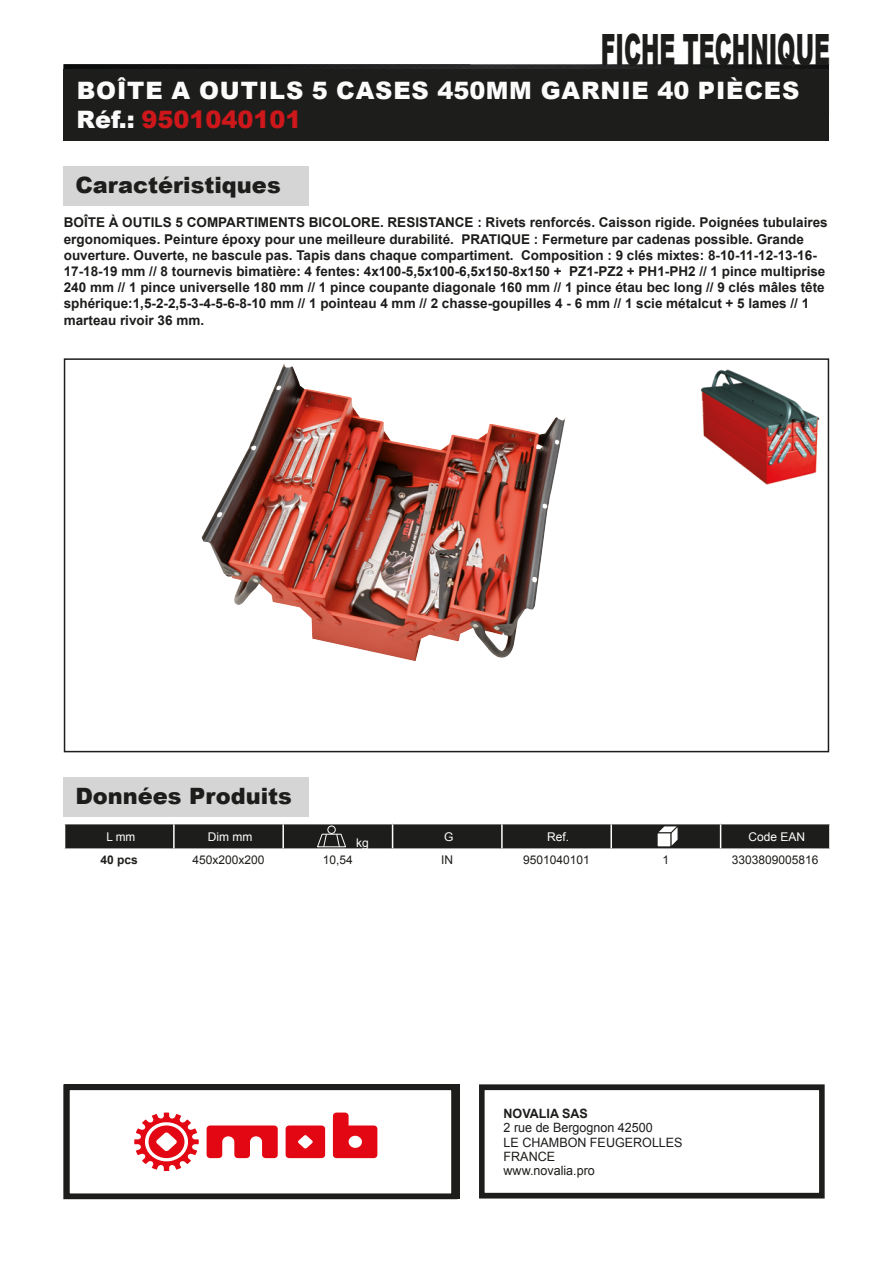
<style>
.page{position:relative;width:893px;height:1263px;background:#fff}
.page>*{position:absolute;margin:0;border:0;box-sizing:border-box;transform-origin:0 0}
.t1{font:900 43.2px "Arial";color:#1d1d1b;scale:.51 1}
.t2{font:900 24px/28.8px "Arial";letter-spacing:.035em;color:#fcfcfc}
.t3{font:900 22.5px "Arial";color:#1d1d1b}
.t4{font:700 13.5px/16.2px "Arial";color:#1d1d1b}
.t5{font:12.9px/14.2px "Arial";color:#1d1d1b}
.t6{font:700 12.9px "Arial";color:#1d1d1b}
.t7{font:12px "Arial";color:#1d1d1b}
.t8{font:12px "Arial";color:#fff}
.t9{font:700 12px "Arial";color:#1d1d1b}
.s1{color:#cd171a}
</style>
<div class="page">
<img style="left:64px;top:64px;width:765px;height:5px">
<div style="left:64px;top:69px;width:765px;height:72px;background:#1d1d1b"></div>
<div style="left:479px;top:1084px;width:346px;height:114px;border:6px solid #1d1d1b"></div>
<div style="left:64px;top:166px;width:245px;height:40px;background:#d5d5d5"></div>
<div style="left:64px;top:358px;width:765px;height:394px;border:2px solid #1d1d1b"></div>
<div style="left:64px;top:777px;width:245px;height:40px;background:#d5d5d5"></div>
<svg style="left:64px;top:824px;width:766px;height:25px;background:#2d2d2c"></svg>
<img style="left:202px;top:363px;width:363px;height:298px">
<img style="left:701px;top:369px;width:119px;height:116px">
<div style="left:64px;top:1084px;width:393px;height:115px;border:6px solid #1d1d1b"></div>
<svg style="left:207px;top:1125px;width:71px;height:33px"></svg>
<svg style="left:286px;top:1125px;width:39px;height:33px"></svg>
<svg style="left:134px;top:1112px;width:65px;height:59px"></svg>
<svg style="left:333px;top:1112px;width:44px;height:46px"></svg>
<h1 class="t1" style="left:601px;top:18px;width:451px">FICHE TECHNIQUE</h1>
<h2 class="t2" style="left:76px;top:75px;width:724px">BOÎTE A OUTILS 5 CASES 450MM GARNIE 40 PIÈCES<br>Réf.: <span class="s1">9501040101</span></h2>
<h3 class="t3" style="left:75px;top:168px;width:207px">Caractéristiques</h3>
<p class="t4" style="left:64px;top:215px;width:765px">BOÎTE À OUTILS 5 COMPARTIMENTS BICOLORE. RESISTANCE : Rivets renforcés. Caisson rigide. Poignées tubulaires ergonomiques. Peinture époxy pour une meilleure durabilité. PRATIQUE : Fermeture par cadenas possible. Grande ouverture. Ouverte, ne bascule pas. Tapis dans chaque compartiment. Composition : 9 clés mixtes: 8-10-11-12-13-16- 17-18-19 mm // 8 tournevis bimatière: 4 fentes: 4x100-5,5x100-6,5x150-8x150 + PZ1-PZ2 + PH1-PH2 // 1 pince multiprise 240 mm // 1 pince universelle 180 mm // 1 pince coupante diagonale 160 mm // 1 pince étau bec long // 9 clés mâles tête sphérique:1,5-2-2,5-3-4-5-6-8-10 mm // 1 pointeau 4 mm // 2 chasse-goupilles 4 - 6 mm // 1 scie métalcut + 5 lames // 1 marteau rivoir 36 mm.</p>
<h3 class="t3" style="left:75px;top:780px;width:218px">Données Produits</h3>
<p class="t8" style="left:106px;top:828px;width:30px">L mm</p>
<p class="t8" style="left:208px;top:828px;width:46px">Dim mm</p>
<p class="t8" style="left:356px;top:834px;width:14px">kg</p>
<p class="t8" style="left:444px;top:828px;width:11px">G</p>
<p class="t8" style="left:547px;top:828px;width:24px">Ref.</p>
<p class="t8" style="left:749px;top:828px;width:58px">Code EAN</p>
<p class="t9" style="left:101px;top:851px;width:39px">40 pcs</p>
<p class="t7" style="left:192px;top:851px;width:74px">450x200x200</p>
<p class="t7" style="left:323px;top:851px;width:32px">10,54</p>
<p class="t7" style="left:441px;top:851px;width:13px">IN</p>
<p class="t7" style="left:523px;top:851px;width:68px">9501040101</p>
<p class="t7" style="left:663px;top:851px;width:8px">1</p>
<p class="t7" style="left:732px;top:851px;width:88px">3303809005816</p>
<p class="t6" style="left:504px;top:1105px;width:86px">NOVALIA SAS</p>
<p class="t5" style="left:504px;top:1121px;width:181px">2 rue de Bergognon 42500<br>LE CHAMBON FEUGEROLLES<br>FRANCE<br>www.novalia.pro</p>
</div>
